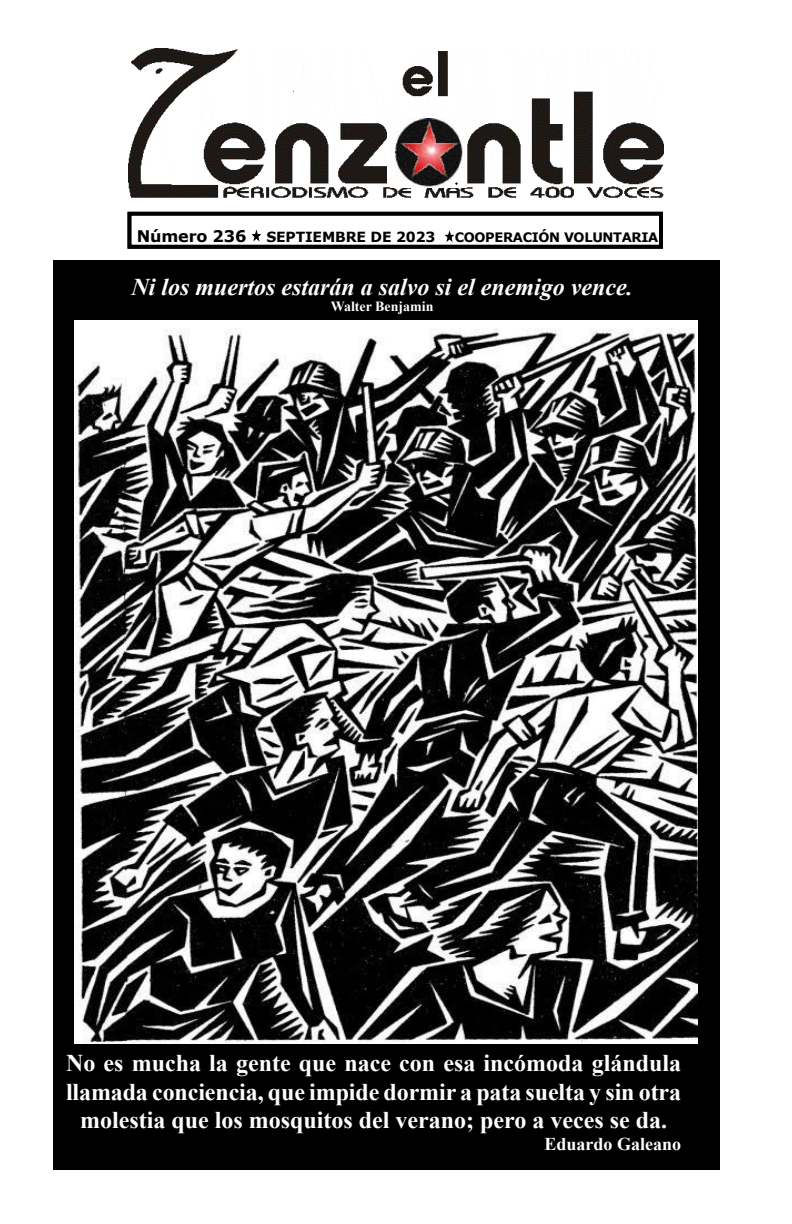
<style>
.page{position:relative;width:792px;height:1224px;background:#fff}
.page>*{position:absolute;margin:0;border:0;box-sizing:border-box;transform-origin:0 0}
.t1{font:700 24px/28.8px "Times New Roman";color:#fff;text-align:center}
.t2{font:italic 700 24px "Times New Roman";color:#fff}
.t3{font:700 18px "Times New Roman";color:#fff}
.t4{font:700 16px "Verdana";letter-spacing:-.01em;color:#000}
.t5{font:700 14px "Verdana";letter-spacing:-.01em;color:#000}
.t6{font:700 14px "Times New Roman";color:#fff}
.t7{font:700 13px "Verdana";letter-spacing:-.025em;color:#000}
.s1{font-size:16px}
</style>
<div class="page">
<div style="left:53px;top:260px;width:667px;height:910px;background:#000"></div>
<img style="left:74px;top:321px;width:623px;height:723px">
<img style="left:128px;top:48px;width:536px;height:150px">
<img style="left:390px;top:119px;width:76px;height:68px">
<svg style="left:453px;top:180px;width:7px;height:7px"></svg>
<svg style="left:251px;top:230px;width:10px;height:12px"></svg>
<svg style="left:445px;top:231px;width:9px;height:11px"></svg>
<div style="left:128px;top:212px;width:535px;height:37px;border:4px solid #000"></div>
<p class="t4" style="left:132px;top:226px;width:111px">Número 184</p>
<p class="t5" style="left:267px;top:228px;width:117px">MAYO DE 2019</p>
<p class="t7" style="left:446px;top:228px;width:205px">COOPERACIÓN VOLUNTARIA</p>
<p class="t5" style="left:137px;top:227px;width:300px"><span class="s1">Número 236</span> SEPTIEMBRE DE 2023</p>
<p class="t7" style="left:455px;top:228px;width:205px">COOPERACIÓN VOLUNTARIA</p>
<p class="t2" style="left:132px;top:270px;width:503px">Ni los muertos estarán a salvo si el enemigo vence.</p>
<p class="t6" style="left:331px;top:297px;width:104px">Walter Benjamin</p>
<p class="t1" style="left:66px;top:1048px;width:617px">No es mucha la gente que nace con esa incómoda glándula llamada conciencia, que impide dormir a pata suelta y sin otra molestia que los mosquitos del verano; pero a veces se da.</p>
<p class="t3" style="left:545px;top:1131px;width:138px">Eduardo Galeano</p>
</div>
